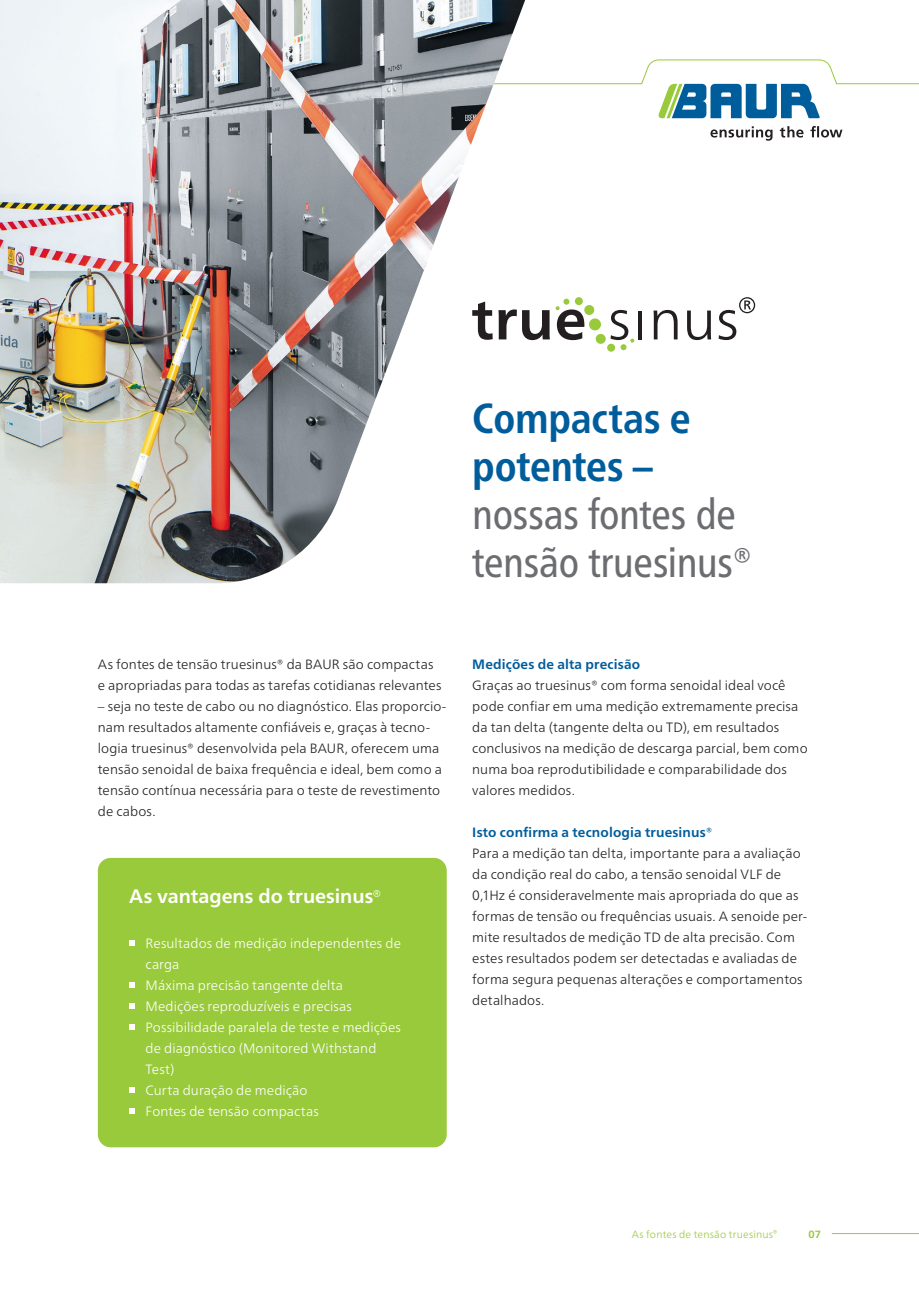
<style>
.page{position:relative;width:919px;height:1289px;background:#fff}
.page>*{position:absolute;margin:0;border:0;box-sizing:border-box;transform-origin:0 0}
.t1{font:condensed 42px/48px "Frutiger Neue LTW1 G";letter-spacing:-.01em;color:#6c6d70}
.t2{font:700 19.5px "Frutiger Neue LTW1 G";color:#fff}
.t3{font:300 13.5px/21px "Frutiger Neue LTW1 G";letter-spacing:.01em;color:#231f20}
.t4{font:300 13.5px/21px "Frutiger Neue LTW1 G";letter-spacing:.01em;color:#fff}
.t5{font:700 13.5px "Frutiger Neue LTW1 G";letter-spacing:.01em;color:#005d9c}
.t6{font:300 10.5px "Frutiger Neue LTW1 G";letter-spacing:.015em;color:#99ca3b}
.t7{font:700 10.5px "Frutiger Neue LTW1 G";color:#99ca3b}
.s1{font-weight:700;color:#005d9c}
</style>
<div class="page">
<hr style="left:638px;top:310px;width:4px;height:29px;background:#231f20">
<svg style="left:653px;top:310px;width:24px;height:29px"></svg>
<svg style="left:687px;top:310px;width:24px;height:30px"></svg>
<svg style="left:574px;top:297px;width:9px;height:8px"></svg>
<div style="left:563px;top:298px;width:6px;height:7px;background:#99ca3b;border-radius:50%"></div>
<svg style="left:525px;top:304px;width:109px;height:46px"></svg>
<svg style="left:718px;top:297px;width:37px;height:43px"></svg>
<div style="left:98px;top:857px;width:348px;height:290px;background:#99ca3b;border-radius:13px"></div>
<svg style="left:373px;top:890px;width:7px;height:7px"></svg>
<svg style="left:129px;top:940px;width:5px;height:5px"></svg>
<svg style="left:129px;top:982px;width:5px;height:5px"></svg>
<svg style="left:129px;top:1003px;width:5px;height:5px"></svg>
<svg style="left:129px;top:1024px;width:5px;height:5px"></svg>
<svg style="left:129px;top:1087px;width:5px;height:5px"></svg>
<svg style="left:129px;top:1108px;width:5px;height:5px"></svg>
<svg style="left:710px;top:126px;width:132px;height:15px"></svg>
<svg style="left:525px;top:59px;width:393px;height:59px"></svg>
<hr style="left:831px;top:1233px;width:87px;height:1px;background:#99ca3b">
<img style="left:0;top:0;width:525px;height:583px">
<p class="t1" style="left:472px;top:391px;width:282px"><span class="s1">Compactas e potentes – </span>nossas fontes de tensão truesinus®</p>
<p class="t3" style="left:98px;top:652px;width:345px">As fontes de tensão truesinus® da BAUR são compactas e apropriadas para todas as tarefas cotidianas relevantes</p>
<p class="t3" style="left:98px;top:694px;width:350px">– seja no teste de cabo ou no diagnóstico. Elas proporcio&shy;nam resultados altamente confiáveis e, graças à tecno&shy;logia truesinus® desenvolvida pela BAUR, oferecem uma tensão senoidal de baixa frequência e ideal, bem como a tensão contínua necessária para o teste de revestimento de cabos.</p>
<p class="t2" style="left:129px;top:881px;width:246px">As vantagens do truesinus</p>
<p class="t4" style="left:146px;top:931px;width:257px">Resultados de medição independentes de carga</p>
<p class="t4" style="left:146px;top:973px;width:199px">Máxima precisão tangente delta</p>
<p class="t4" style="left:146px;top:994px;width:208px">Medições reproduzíveis e precisas</p>
<p class="t4" style="left:146px;top:1015px;width:257px">Possibilidade paralela de teste e medições de diagnóstico (Monitored Withstand<br>Test)</p>
<p class="t4" style="left:146px;top:1078px;width:163px">Curta duração de medição</p>
<p class="t4" style="left:146px;top:1099px;width:175px">Fontes de tensão compactas</p>
<p class="t5" style="left:472px;top:654px;width:169px">Medições de alta precisão</p>
<p class="t3" style="left:472px;top:673px;width:337px">Graças ao truesinus® com forma senoidal ideal você pode confiar em uma medição extremamente precisa da tan delta (tangente delta ou TD), em resultados conclusivos na medição de descarga parcial, bem como numa boa reprodutibilidade e comparabilidade dos valores medidos.</p>
<p class="t5" style="left:472px;top:822px;width:242px">Isto confirma a tecnologia truesinus®</p>
<p class="t3" style="left:472px;top:841px;width:336px">Para a medição tan delta, importante para a avaliação da condição real do cabo, a tensão senoidal VLF de 0,1Hz é consideravelmente mais apropriada do que as formas de tensão ou frequências usuais. A senoide per&shy;mite resultados de medição TD de alta precisão. Com estes resultados podem ser detectadas e avaliadas de forma segura pequenas alterações e comportamentos detalhados.</p>
<p class="t6" style="left:631px;top:1226px;width:143px">As fontes de tensão truesinus</p>
<p class="t7" style="left:808px;top:1226px;width:14px">07</p>
</div>
